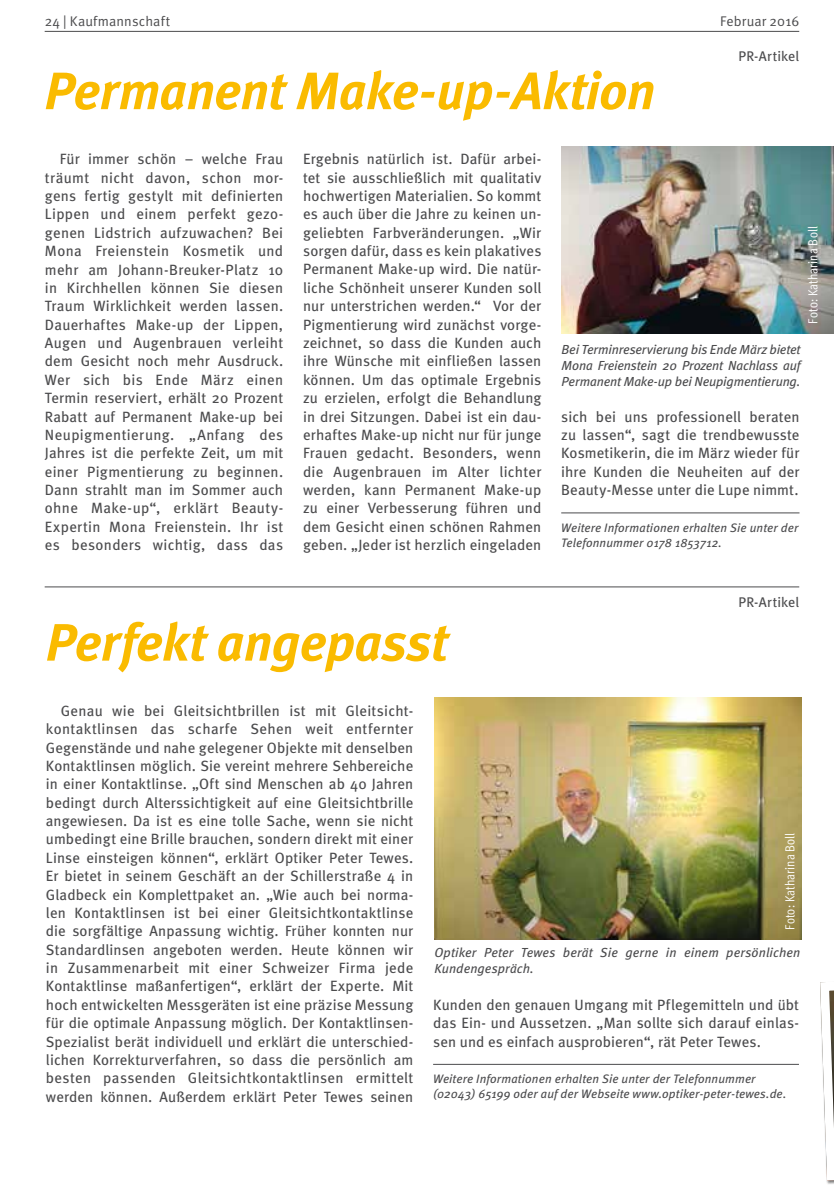
<style>
.page{position:relative;width:834px;height:1191px;background:#fff}
.page>*{position:absolute;margin:0;border:0;box-sizing:border-box;transform-origin:0 0}
.t1{font:italic 700 52.5px "Meta";letter-spacing:-.01em;color:#fabb00}
.t2{font:14.88px/18.4px "Meta";letter-spacing:.01em;color:#4b4b4d;text-align:justify}
.t3{font:14px "Meta Normal";letter-spacing:.01em;color:#4b4b4d}
.t4{font:14px "Meta";letter-spacing:.015em;color:#4b4b4d}
.t5{font:italic 13.12px/15.8px "Meta";letter-spacing:.005em;color:#4b4b4d;text-align:justify}
.t6{font:13.12px "Meta Cond Normal";letter-spacing:.005em;color:#fff}
.t7{font:italic 12.25px/14.7px "Meta";letter-spacing:.01em;color:#4b4b4d}
</style>
<div class="page">
<hr style="left:45px;top:31px;width:754px;height:1px;background:#4b4b4d">
<svg style="left:820px;top:982px;width:13px;height:202px"></svg>
<hr style="left:45px;top:586px;width:754px;height:1px;background:#4b4b4d">
<hr style="left:561px;top:512px;width:238px;height:1px;background:#4b4b4d">
<img style="left:561px;top:146px;width:272px;height:187px">
<hr style="left:433px;top:1064px;width:365px;height:1px;background:#4b4b4d">
<img style="left:434px;top:698px;width:367px;height:241px">
<p class="t3" style="left:45px;top:13px;width:127px">24 | Kaufmannschaft</p>
<p class="t3" style="left:720px;top:13px;width:81px">Februar 2016</p>
<p class="t4" style="left:738px;top:48px;width:62px">PR-Artikel</p>
<h1 class="t1" style="left:45px;top:58px;width:612px">Permanent Make-up-Aktion</h1>
<p class="t2" style="left:45px;top:150px;width:240px;text-indent:15px">Für immer schön – welche Frau träumt nicht davon, schon mor&shy;gens fertig gestylt mit definierten Lippen und einem perfekt gezo&shy;genen Lidstrich aufzuwachen? Bei Mona Freienstein Kosmetik und mehr am Johann-Breuker-Platz 10 in Kirchhellen können Sie diesen Traum Wirklichkeit werden lassen.<br>Dauerhaftes Make-up der Lippen, Augen und Augenbrauen verleiht dem Gesicht noch mehr Ausdruck.<br>Wer sich bis Ende März einen Termin reserviert, erhält 20 Prozent Rabatt auf Permanent Make-up bei Neupigmentierung. „Anfang des Jahres ist die perfekte Zeit, um mit einer Pigmentierung zu beginnen.<br>Dann strahlt man im Sommer auch ohne Make-up“, erklärt Beauty-Expertin Mona Freienstein. Ihr ist es besonders wichtig, dass das</p>
<p class="t2" style="left:303px;top:149px;width:240px">Ergebnis natürlich ist. Dafür arbei&shy;tet sie ausschließlich mit qualitativ hochwertigen Materialien. So kommt es auch über die Jahre zu keinen un&shy;geliebten Farbveränderungen. „Wir sorgen dafür, dass es kein plakatives Permanent Make-up wird. Die natür&shy;liche Schönheit unserer Kunden soll nur unterstrichen werden.“ Vor der Pigmentierung wird zunächst vorge&shy;zeichnet, so dass die Kunden auch ihre Wünsche mit einfließen lassen können. Um das optimale Ergebnis zu erzielen, erfolgt die Behandlung in drei Sitzungen. Dabei ist ein dau&shy;erhaftes Make-up nicht nur für junge Frauen gedacht. Besonders, wenn die Augenbrauen im Alter lichter werden, kann Permanent Make-up zu einer Verbesserung führen und dem Gesicht einen schönen Rahmen geben. „Jeder ist herzlich eingeladen</p>
<p class="t6" style="left:805px;top:323px;width:99px;rotate:-90deg">Foto: Katharina Boll</p>
<p class="t5" style="left:561px;top:341px;width:240px">Bei Terminreservierung bis Ende März bietet Mona Freienstein 20 Prozent Nachlass auf Permanent Make-up bei Neupigmentierung.</p>
<p class="t2" style="left:561px;top:407px;width:240px">sich bei uns professionell beraten zu lassen“, sagt die trendbewusste Kosmetikerin, die im März wieder für ihre Kunden die Neuheiten auf der Beauty-Messe unter die Lupe nimmt.</p>
<p class="t7" style="left:561px;top:520px;width:238px">Weitere Informationen erhalten Sie unter der<br>Telefonnummer 0178 1853712.</p>
<p class="t4" style="left:738px;top:593px;width:62px">PR-Artikel</p>
<h1 class="t1" style="left:46px;top:609px;width:402px">Perfekt angepasst</h1>
<p class="t2" style="left:46px;top:701px;width:369px;text-indent:15px">Genau wie bei Gleitsichtbrillen ist mit Gleitsicht&shy;kontaktlinsen das scharfe Sehen weit entfernter Gegenstände und nahe gelegener Objekte mit denselben Kontaktlinsen möglich. Sie vereint mehrere Sehbereiche in einer Kontaktlinse. „Oft sind Menschen ab 40 Jahren bedingt durch Alterssichtigkeit auf eine Gleitsichtbrille angewiesen. Da ist es eine tolle Sache, wenn sie nicht umbedingt eine Brille brauchen, sondern direkt mit einer Linse einsteigen können“, erklärt Optiker Peter Tewes.<br>Er bietet in seinem Geschäft an der Schillerstraße 4 in Gladbeck ein Komplettpaket an. „Wie auch bei norma&shy;len Kontaktlinsen ist bei einer Gleitsichtkontaktlinse die sorgfältige Anpassung wichtig. Früher konnten nur Standardlinsen angeboten werden. Heute können wir in Zusammenarbeit mit einer Schweizer Firma jede Kontaktlinse maßanfertigen“, erklärt der Experte. Mit hoch entwickelten Messgeräten ist eine präzise Messung für die optimale Anpassung möglich. Der Kontaktlinsen-Spezialist berät individuell und erklärt die unterschied&shy;lichen Korrekturverfahren, so dass die persönlich am besten passenden Gleitsichtkontaktlinsen ermittelt werden können. Außerdem erklärt Peter Tewes seinen</p>
<p class="t6" style="left:782px;top:929px;width:99px;rotate:-90deg">Foto: Katharina Boll</p>
<p class="t5" style="left:434px;top:944px;width:367px">Optiker Peter Tewes berät Sie gerne in einem persönlichen<br>Kundengespräch.</p>
<p class="t2" style="left:433px;top:995px;width:367px">Kunden den genauen Umgang mit Pflegemitteln und übt das Ein- und Aussetzen. „Man sollte sich darauf einlas&shy;sen und es einfach ausprobieren“, rät Peter Tewes.</p>
<p class="t7" style="left:433px;top:1071px;width:355px">Weitere Informationen erhalten Sie unter der Telefonnummer (02043) 65199 oder auf der Webseite www.optiker-peter-tewes.de.</p>
</div>
